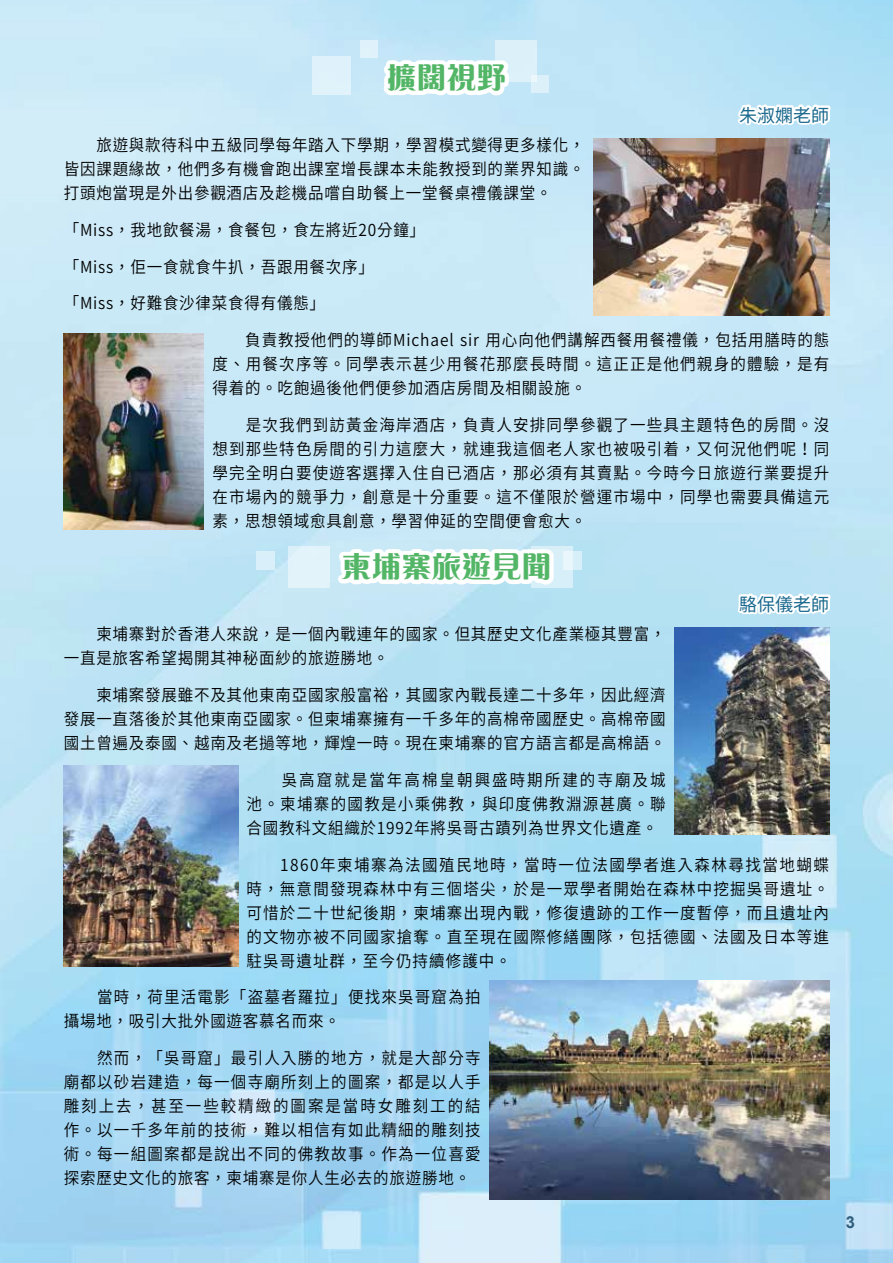
<style>
.page{position:relative;width:893px;height:1263px;background:#fff}
.page>*{position:absolute;margin:0;border:0;box-sizing:border-box;transform-origin:0 0}
.t1{font:800 30px "M Ellan HK";color:#53b667}
.t2{font:18px "Noto Sans CJ Ktc";color:#1a698e}
.t3{font:600 16.5px/24px "Noto Sans CJ Ktc";letter-spacing:.05em;color:#000;text-align:justify;scale:.94 1}
.t4{font:600 16.5px/24px "Noto Sans CJ Ktc";letter-spacing:.08em;color:#000;scale:.94 1}
.t5{font:700 16.5px "Arial";color:#2d5d7b}
</style>
<div class="page">
<img style="left:0;top:0;width:893px;height:1263px">
<img style="left:593px;top:138px;width:237px;height:178px">
<img style="left:489px;top:980px;width:340px;height:219px">
<img style="left:64px;top:765px;width:174px;height:202px">
<img style="left:674px;top:628px;width:155px;height:206px">
<img style="left:64px;top:333px;width:140px;height:196px">
<svg style="left:732px;top:99px;width:105px;height:31px"></svg>
<svg style="left:735px;top:589px;width:98px;height:56px"></svg>
<div style="left:313px;top:57px;width:38px;height:38px;background:#dff1fa"></div>
<div style="left:495px;top:40px;width:42px;height:42px;background:#ddf1fb"></div>
<div style="left:288px;top:546px;width:42px;height:42px;background:#e2f3fa"></div>
<div style="left:360px;top:41px;width:17px;height:17px;background:#dff1fa"></div>
<div style="left:531px;top:75px;width:17px;height:17px;background:#dcf0fa"></div>
<div style="left:530px;top:546px;width:42px;height:42px;background:#d7eff8"></div>
<svg style="left:563px;top:551px;width:19px;height:19px"></svg>
<div style="left:256px;top:551px;width:19px;height:19px;background:#d9eff9"></div>
<svg style="left:332px;top:433px;width:229px;height:189px"></svg>
<svg style="left:377px;top:0;width:159px;height:124px"></svg>
<h1 class="t1" style="left:386px;top:56px;width:121px">擴闊視野</h1>
<p class="t2" style="left:739px;top:105px;width:91px">朱淑嫻老師</p>
<p class="t3" style="left:64px;top:133px;width:556px;text-indent:33px">旅遊與款待科中五級同學每年踏入下學期，學習模式變得更多樣化，皆因課題緣故，他們多有機會跑出課室增長課本未能教授到的業界知識。打頭炮當現是外出參觀酒店及趁機品嚐自助餐上一堂餐桌禮儀課堂。</p>
<p class="t3" style="left:64px;top:218px;width:386px">「Miss，我地飲餐湯，食餐包，食左將近20分鐘」</p>
<p class="t3" style="left:64px;top:255px;width:331px">「Miss，佢一食就食牛扒，吾跟用餐次序」</p>
<p class="t3" style="left:64px;top:292px;width:280px">「Miss，好難食沙律菜食得有儀態」</p>
<p class="t3" style="left:212px;top:328px;width:658px;text-indent:33px">負責教授他們的導師Michael sir 用心向他們講解西餐用餐禮儀，包括用膳時的態度、用餐次序等。同學表示甚少用餐花那麼長時間。這正正是他們親身的體驗，是有得着的。吃飽過後他們便參加酒店房間及相關設施。</p>
<p class="t3" style="left:212px;top:413px;width:658px;text-indent:33px">是次我們到訪黃金海岸酒店，負責人安排同學參觀了一些具主題特色的房間。沒想到那些特色房間的引力這麼大，就連我這個老人家也被吸引着，又何況他們呢！同學完全明白要使遊客選擇入住自已酒店，那必須有其賣點。今時今日旅遊行業要提升在市場內的競爭力，創意是十分重要。這不僅限於營運市場中，同學也需要具備這元素，思想領域愈具創意，學習伸延的空間便會愈大。</p>
<h1 class="t1" style="left:341px;top:545px;width:211px">柬埔寨旅遊見聞</h1>
<p class="t2" style="left:739px;top:594px;width:91px">駱保儀老師</p>
<p class="t3" style="left:64px;top:622px;width:642px;text-indent:33px">柬埔寨對於香港人來說，是一個內戰連年的國家。但其歷史文化產業極其豐富，一直是旅客希望揭開其神秘面紗的旅遊勝地。</p>
<p class="t3" style="left:64px;top:683px;width:642px;text-indent:33px">柬埔案發展雖不及其他東南亞國家般富裕，其國家內戰長達二十多年，因此經濟發展一直落後於其他東南亞國家。但柬埔寨擁有一千多年的高棉帝國歷史。高棉帝國國土曾遍及泰國、越南及老撾等地，輝煌一時。現在柬埔寨的官方語言都是高棉語。</p>
<p class="t3" style="left:247px;top:768px;width:447px;text-indent:35px">吳高窟就是當年高棉皇朝興盛時期所建的寺廟及城池。柬埔寨的國教是小乘佛教，與印度佛教淵源甚廣。聯合國教科文組織於1992年將吳哥古蹟列為世界文化遺產。</p>
<p class="t3" style="left:247px;top:853px;width:621px;text-indent:33px">1860年柬埔寨為法國殖民地時，當時一位法國學者進入森林尋找當地蝴蝶時，無意間發現森林中有三個塔尖，於是一眾學者開始在森林中挖掘吳哥遺址。可惜於二十世紀後期，柬埔寨出現內戰，修復遺跡的工作一度暫停，而且遺址內的文物亦被不同國家搶奪。直至現在國際修繕團隊，包括德國、法國及日本等進駐吳哥遺址群，至今仍持續修護中。</p>
<p class="t4" style="left:64px;top:986px;width:445px;text-indent:33px">當時，荷里活電影「盗墓者羅拉」便找來吳哥窟為拍攝場地，吸引大批外國遊客慕名而來。</p>
<p class="t3" style="left:64px;top:1046px;width:445px;text-indent:33px">然而，「吳哥窟」最引人入勝的地方，就是大部分寺廟都以砂岩建造，每一個寺廟所刻上的圖案，都是以人手雕刻上去，甚至一些較精緻的圖案是當時女雕刻工的結作。以一千多年前的技術，難以相信有如此精細的雕刻技術。每一組圖案都是說出不同的佛教故事。作為一位喜愛探索歷史文化的旅客，柬埔寨是你人生必去的旅遊勝地。</p>
<p class="t5" style="left:846px;top:1210px;width:11px">3</p>
</div>
